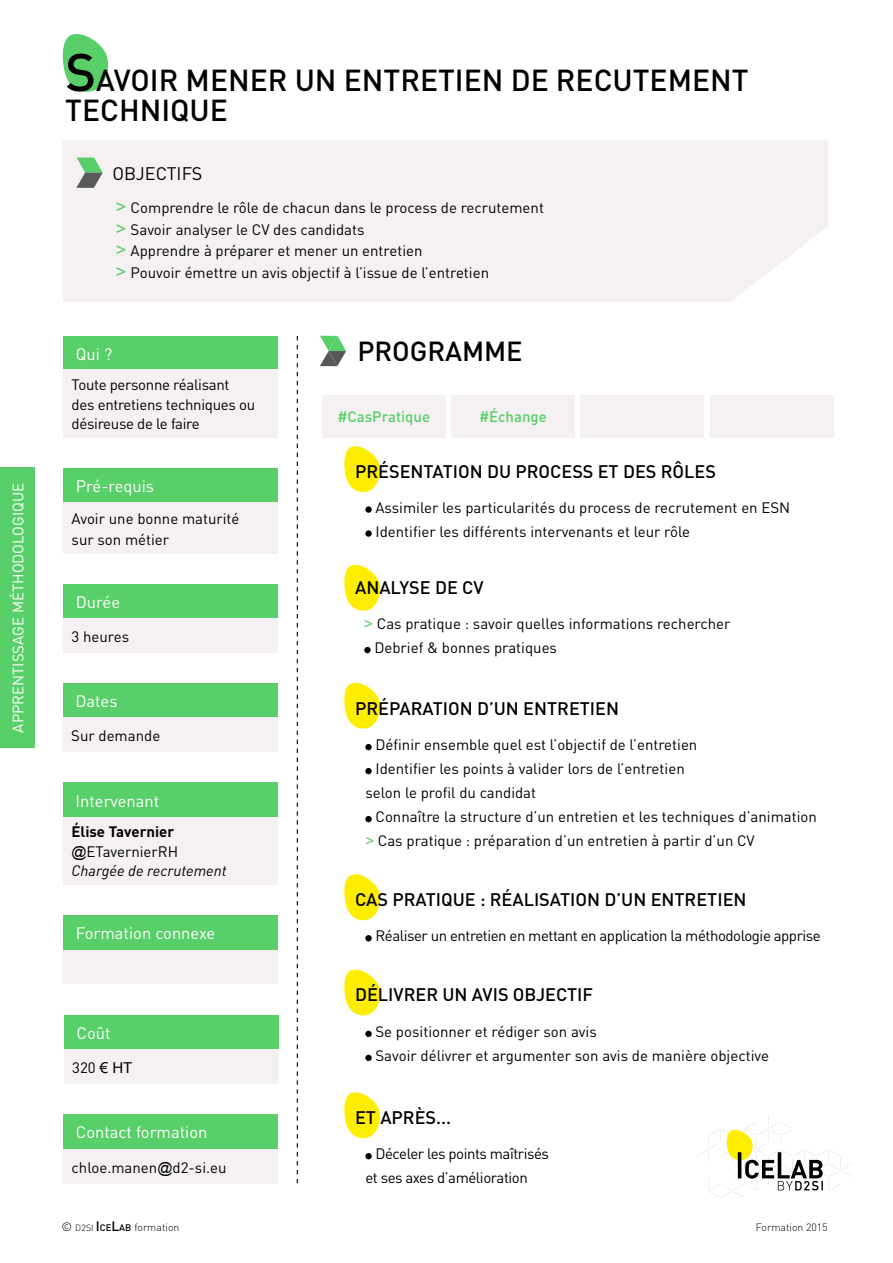
<style>
.page{position:relative;width:893px;height:1263px;background:#fff}
.page>*{position:absolute;margin:0;border:0;box-sizing:border-box;transform-origin:0 0}
.t1{font:500 30px/30px "DIN";color:#000}
.t2{font:500 27.15px "DIN";letter-spacing:-.005em;color:#000}
.t3{font:500 18px "DIN";color:#000}
.t4{font:18px "DIN";color:#000}
.t5{font:16.5px "DIN";color:#fff}
.t6{font:15px/24px "DIN";color:#000}
.t7{font:15px/24px "DIN";letter-spacing:-.03em;color:#000}
.t8{font:15px/19.5px "DIN";letter-spacing:-.02em;color:#000}
.t9{font:italic 15px/19.5px "DIN";color:#000}
.t10{font:15px "DIN";color:#fff}
.t11{font:500 15px "DIN";color:#59cf69}
.t12{font:300 10.5px "DIN";color:#000}
.s1{font-size:52.5px}
.s2{font-family:"Arial";font-size:18px;color:#59cf69}
.s3{font-weight:700;font-style:normal}
.s4{font-family:"Arial";font-style:normal}
.s5{font-style:normal}
.s6{font-family:"Arial"}
.s7{font-family:"Arial";color:#59cf69}
.s8{font-size:12px}
.s9{font-size:9px}
.s10{font-weight:500;font-size:13.5px}
.s11{font-weight:500;font-size:9.45px}
</style>
<div class="page">
<svg style="left:697px;top:1116px;width:154px;height:81px"></svg>
<svg style="left:320px;top:336px;width:26px;height:30px"></svg>
<svg style="left:344px;top:446px;width:36px;height:47px"></svg>
<svg style="left:365px;top:506px;width:7px;height:7px"></svg>
<svg style="left:365px;top:530px;width:7px;height:7px"></svg>
<svg style="left:62px;top:34px;width:46px;height:58px"></svg>
<svg style="left:344px;top:564px;width:36px;height:47px"></svg>
<div style="left:364px;top:647px;width:7px;height:6px;background:#000;border-radius:50%"></div>
<svg style="left:344px;top:682px;width:36px;height:47px"></svg>
<div style="left:365px;top:744px;width:7px;height:6px;background:#000;border-radius:50%"></div>
<div style="left:365px;top:768px;width:7px;height:6px;background:#000;border-radius:50%"></div>
<div style="left:365px;top:816px;width:7px;height:6px;background:#000;border-radius:50%"></div>
<svg style="left:344px;top:874px;width:36px;height:47px"></svg>
<div style="left:365px;top:935px;width:7px;height:6px;background:#000;border-radius:50%"></div>
<svg style="left:344px;top:969px;width:36px;height:47px"></svg>
<div style="left:365px;top:1031px;width:7px;height:6px;background:#000;border-radius:50%"></div>
<div style="left:365px;top:1055px;width:7px;height:6px;background:#000;border-radius:50%"></div>
<svg style="left:344px;top:1092px;width:36px;height:47px"></svg>
<div style="left:365px;top:1153px;width:7px;height:6px;background:#000;border-radius:50%"></div>
<div style="left:63px;top:141px;width:765px;height:161px;background:#f5f1f2"></div>
<svg style="left:76px;top:157px;width:27px;height:31px"></svg>
<div style="left:63px;top:336px;width:215px;height:34px;background:#59cf69"></div>
<div style="left:63px;top:369px;width:215px;height:68px;background:#f5f1f2"></div>
<div style="left:63px;top:468px;width:215px;height:34px;background:#59cf69"></div>
<div style="left:63px;top:502px;width:215px;height:51px;background:#f5f1f2"></div>
<div style="left:63px;top:584px;width:215px;height:35px;background:#59cf69"></div>
<div style="left:63px;top:619px;width:215px;height:34px;background:#f5f1f2"></div>
<div style="left:63px;top:783px;width:215px;height:34px;background:#59cf69"></div>
<div style="left:63px;top:817px;width:215px;height:67px;background:#f5f1f2"></div>
<div style="left:63px;top:950px;width:214px;height:34px;background:#f5f1f2"></div>
<div style="left:63px;top:915px;width:215px;height:34px;background:#59cf69"></div>
<div style="left:63px;top:1149px;width:215px;height:34px;background:#f5f1f2"></div>
<div style="left:63px;top:1115px;width:215px;height:34px;background:#59cf69"></div>
<div style="left:63px;top:684px;width:214px;height:34px;background:#59cf69"></div>
<div style="left:63px;top:718px;width:214px;height:34px;background:#f5f1f2"></div>
<svg style="left:297px;top:336px;width:1px;height:847px"></svg>
<div style="left:64px;top:1015px;width:215px;height:34px;background:#59cf69"></div>
<div style="left:64px;top:1049px;width:215px;height:35px;background:#f5f1f2"></div>
<div style="left:322px;top:395px;width:123px;height:42px;background:#f5f1f2"></div>
<div style="left:581px;top:395px;width:123px;height:42px;background:#f5f1f2"></div>
<div style="left:710px;top:395px;width:123px;height:42px;background:#f5f1f2"></div>
<div style="left:451px;top:395px;width:124px;height:42px;background:#f5f1f2"></div>
<div style="left:0;top:468px;width:35px;height:280px;background:#59cf69"></div>
<p class="t10" style="left:9px;top:733px;width:251px;rotate:-90deg">APPRENTISSAGE MÉTHODOLOGIQUE</p>
<h1 class="t1" style="left:65px;top:64px;width:685px"><span class="s1">S</span>AVOIR MENER UN ENTRETIEN DE RECUTEMENT<br>TECHNIQUE</h1>
<p class="t4" style="left:113px;top:162px;width:91px">OBJECTIFS</p>
<p class="t6" style="left:116px;top:196px;width:430px;line-height:21.6px"><span class="s2">&gt;</span> Comprendre le rôle de chacun dans le process de recrutement <span class="s2">&gt;</span> Savoir analyser le CV des candidats<br><span class="s2">&gt;</span> Apprendre à préparer et mener un entretien<br><span class="s2">&gt;</span> Pouvoir émettre un avis objectif à l’issue de l’entretien</p>
<p class="t5" style="left:76px;top:344px;width:38px">Qui ?</p>
<p class="t8" style="left:72px;top:375px;width:185px">Toute personne réalisant des entretiens techniques ou désireuse de le faire</p>
<p class="t5" style="left:76px;top:476px;width:80px">Pré-requis</p>
<p class="t6" style="left:72px;top:507px;width:169px;line-height:21px">Avoir une bonne maturité sur son métier</p>
<p class="t5" style="left:76px;top:592px;width:46px">Durée</p>
<p class="t6" style="left:72px;top:624px;width:59px">3 heures</p>
<p class="t5" style="left:75px;top:691px;width:44px">Dates</p>
<p class="t6" style="left:71px;top:723px;width:91px">Sur demande</p>
<p class="t5" style="left:76px;top:790px;width:85px">Intervenant</p>
<p class="t9" style="left:71px;top:822px;width:157px"><span class="s3">Élise Tavernier </span><span class="s4">@</span><span class="s5">ETavernierRH<br></span>Chargée de recrutement</p>
<p class="t5" style="left:76px;top:923px;width:141px">Formation connexe</p>
<p class="t5" style="left:77px;top:1022px;width:36px">Coût</p>
<p class="t6" style="left:72px;top:1055px;width:62px">320 <span class="s6">€ HT</span></p>
<p class="t5" style="left:76px;top:1122px;width:133px">Contact formation</p>
<p class="t6" style="left:72px;top:1155px;width:157px">chloe.manen<span class="s6">@</span>d2-si.eu</p>
<h2 class="t2" style="left:357px;top:334px;width:167px">PROGRAMME</h2>
<p class="t11" style="left:337px;top:407px;width:94px">#CasPratique</p>
<p class="t11" style="left:479px;top:407px;width:69px">#Échange</p>
<p class="t3" style="left:355px;top:460px;width:362px">PRÉSENTATION DU PROCESS ET DES RÔLES</p>
<p class="t6" style="left:375px;top:495px;width:416px">Assimiler les particularités du process de recrutement en ESN<br>Identifier les différents intervenants et leur rôle</p>
<p class="t3" style="left:355px;top:576px;width:130px">ANALYSE DE CV</p>
<p class="t6" style="left:374px;top:611px;width:358px;text-indent:-10px"><span class="s7">&gt;</span> Cas pratique : savoir quelles informations rechercher<br>Debrief &amp; bonnes pratiques</p>
<p class="t3" style="left:355px;top:697px;width:265px">PRÉPARATION D’UN ENTRETIEN</p>
<p class="t6" style="left:375px;top:733px;width:323px">Définir ensemble quel est l’objectif de l’entretien</p>
<p class="t6" style="left:375px;top:757px;width:311px">Identifier les points à valider lors de l’entretien</p>
<p class="t6" style="left:365px;top:781px;width:172px">selon le profil du candidat</p>
<p class="t6" style="left:375px;top:805px;width:443px">Connaître la structure d’un entretien et les techniques d’animation</p>
<p class="t6" style="left:365px;top:829px;width:391px"><span class="s7">&gt;</span> Cas pratique : préparation d’un entretien à partir d’un CV</p>
<p class="t3" style="left:355px;top:888px;width:393px">CAS PRATIQUE : RÉALISATION D’UN ENTRETIEN</p>
<p class="t7" style="left:375px;top:924px;width:447px">Réaliser un entretien en mettant en application la méthodologie apprise</p>
<p class="t3" style="left:355px;top:983px;width:239px">DÉLIVRER UN AVIS OBJECTIF</p>
<p class="t6" style="left:375px;top:1019px;width:395px">Se positionner et rédiger son avis<br>Savoir délivrer et argumenter son avis de manière objective</p>
<p class="t3" style="left:355px;top:1106px;width:98px">ET APRÈS...</p>
<p class="t7" style="left:365px;top:1142px;width:185px;text-indent:10px">Déceler les points maîtrisés et ses axes d’amélioration</p>
<p class="t12" style="left:61px;top:1221px;width:119px"><span class="s8">©</span> <span class="s9">D2SI</span> <span class="s10">I</span><span class="s11">CE</span><span class="s10">L</span><span class="s11">AB</span> formation</p>
<p class="t12" style="left:756px;top:1221px;width:73px">Formation 2015</p>
</div>
